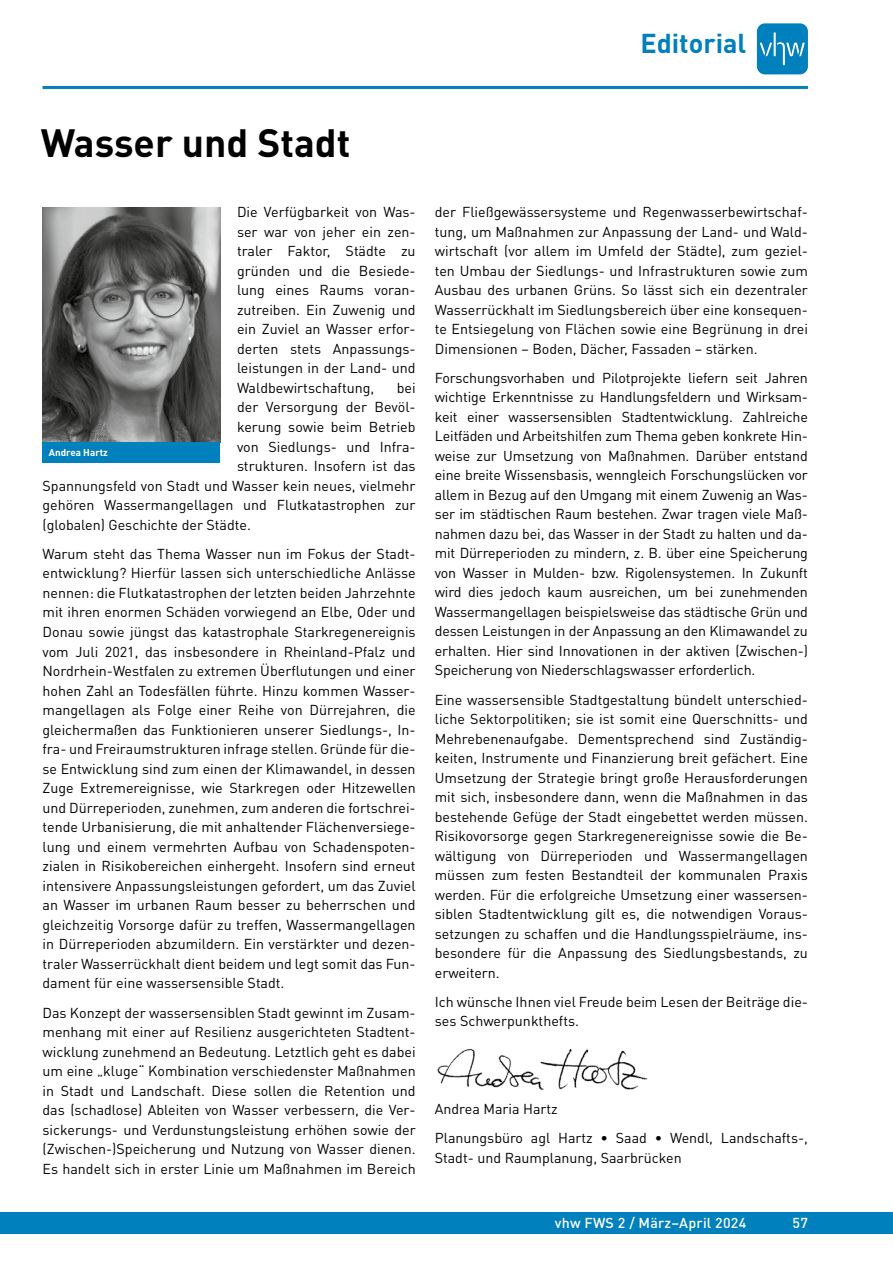
<style>
.page{position:relative;width:893px;height:1263px;background:#fff}
.page>*{position:absolute;margin:0;border:0;box-sizing:border-box;transform-origin:0 0}
.t1{font:700 39px "DIN Pro";color:#000}
.t2{font:700 27px "DIN Pro";color:#0080bc}
.t3{font:14.25px/19.5px "DIN Pro";color:#000;text-align:justify}
.t4{font:500 14.25px "DIN Pro";letter-spacing:.015em;color:#fff}
.t5{font:700 9.9px "DIN Pro";color:#fff}
</style>
<div class="page">
<div style="left:0;top:1212px;width:893px;height:21px;background:#0080bc"></div>
<hr style="left:43px;top:86px;width:765px;height:3px;background:#0080bc">
<div style="left:757px;top:23px;width:51px;height:51px;background:#0080bc;border-radius:8px"></div>
<svg style="left:760px;top:32px;width:45px;height:33px"></svg>
<img style="left:43px;top:207px;width:177px;height:235px">
<div style="left:43px;top:442px;width:177px;height:21px;background:#0080bc"></div>
<img style="left:437px;top:1048px;width:211px;height:42px">
<h2 class="t2" style="left:640px;top:25px;width:107px">Editorial</h2>
<h1 class="t1" style="left:41px;top:117px;width:311px">Wasser und Stadt</h1>
<p class="t3" style="left:237px;top:202px;width:180px">Die Verfügbarkeit von Was&shy;ser war von jeher ein zen&shy;traler Faktor, Städte zu gründen und die Besiede&shy;lung eines Raums voran&shy;zutreiben. Ein Zuwenig und ein Zuviel an Wasser erfor&shy;derten stets Anpassungs&shy;leistungen in der Land- und Waldbewirtschaftung,</p>
<p class="t3" style="left:397px;top:377px;width:20px">bei</p>
<p class="t3" style="left:237px;top:397px;width:180px">der Versorgung der Bevöl-</p>
<p class="t3" style="left:237px;top:416px;width:180px">kerung sowie beim Betrieb</p>
<p class="t3" style="left:237px;top:436px;width:180px">von Siedlungs- und Infra-</p>
<p class="t3" style="left:237px;top:456px;width:180px">strukturen. Insofern ist das</p>
<p class="t3" style="left:43px;top:475px;width:375px">Spannungsfeld von Stadt und Wasser kein neues, vielmehr</p>
<p class="t3" style="left:43px;top:495px;width:375px">gehören Wassermangellagen und Flutkatastrophen zur</p>
<p class="t3" style="left:43px;top:514px;width:210px">(globalen) Geschichte der Städte.</p>
<p class="t3" style="left:43px;top:543px;width:375px">Warum steht das Thema Wasser nun im Fokus der Stadt&shy;entwicklung? Hierfür lassen sich unterschiedliche Anlässe nennen: die Flutkatastrophen der letzten beiden Jahrzehnte mit ihren enormen Schäden vorwiegend an Elbe, Oder und Donau sowie jüngst das katastrophale Starkregenereignis vom Juli 2021, das insbesondere in Rheinland-Pfalz und Nordrhein-Westfalen zu extremen Überflutungen und einer hohen Zahl an Todesfällen führte. Hinzu kommen Wasser&shy;mangellagen als Folge einer Reihe von Dürrejahren, die gleichermaßen das Funktionieren unserer Siedlungs-, In&shy;fra- und Freiraumstrukturen infrage stellen. Gründe für die&shy;se Entwicklung sind zum einen der Klimawandel, in dessen Zuge Extremereignisse, wie Starkregen oder Hitzewellen und Dürreperioden, zunehmen, zum anderen die fortschrei&shy;tende Urbanisierung, die mit anhaltender Flächenversiege&shy;lung und einem vermehrten Aufbau von Schadenspoten&shy;zialen in Risikobereichen einhergeht. Insofern sind erneut intensivere Anpassungsleistungen gefordert, um das Zuviel an Wasser im urbanen Raum besser zu beherrschen und gleichzeitig Vorsorge dafür zu treffen, Wassermangellagen in Dürreperioden abzumildern. Ein verstärkter und dezen&shy;traler Wasserrückhalt dient beidem und legt somit das Fun&shy;dament für eine wassersensible Stadt.</p>
<p class="t3" style="left:43px;top:1002px;width:375px">Das Konzept der wassersensiblen Stadt gewinnt im Zusam&shy;menhang mit einer auf Resilienz ausgerichteten Stadtent&shy;wicklung zunehmend an Bedeutung. Letztlich geht es dabei um eine „kluge“ Kombination verschiedenster Maßnahmen in Stadt und Landschaft. Diese sollen die Retention und das (schadlose) Ableiten von Wasser verbessern, die Ver&shy;sickerungs- und Verdunstungsleistung erhöhen sowie der (Zwischen-)Speicherung und Nutzung von Wasser dienen.<br>Es handelt sich in erster Linie um Maßnahmen im Bereich</p>
<p class="t5" style="left:49px;top:446px;width:61px">Andrea Hartz</p>
<p class="t3" style="left:435px;top:202px;width:375px">der Fließgewässersysteme und Regenwasserbewirtschaf&shy;tung, um Maßnahmen zur Anpassung der Land- und Wald&shy;wirtschaft (vor allem im Umfeld der Städte), zum geziel&shy;ten Umbau der Siedlungs- und Infrastrukturen sowie zum Ausbau des urbanen Grüns. So lässt sich ein dezentraler Wasserrückhalt im Siedlungsbereich über eine konsequen&shy;te Entsiegelung von Flächen sowie eine Begrünung in drei Dimensionen – Boden, Dächer, Fassaden – stärken.</p>
<p class="t3" style="left:435px;top:367px;width:375px">Forschungsvorhaben und Pilotprojekte liefern seit Jahren wichtige Erkenntnisse zu Handlungsfeldern und Wirksam&shy;keit einer wassersensiblen Stadtentwicklung. Zahlreiche Leitfäden und Arbeitshilfen zum Thema geben konkrete Hin&shy;weise zur Umsetzung von Maßnahmen. Darüber entstand eine breite Wissensbasis, wenngleich Forschungslücken vor allem in Bezug auf den Umgang mit einem Zuwenig an Was&shy;ser im städtischen Raum bestehen. Zwar tragen viele Maß&shy;nahmen dazu bei, das Wasser in der Stadt zu halten und da&shy;mit Dürreperioden zu mindern, z. B. über eine Speicherung von Wasser in Mulden- bzw. Rigolensystemen. In Zukunft wird dies jedoch kaum ausreichen, um bei zunehmenden Wassermangellagen beispielsweise das städtische Grün und dessen Leistungen in der Anpassung an den Klimawandel zu erhalten. Hier sind Innovationen in der aktiven (Zwischen-)<br>Speicherung von Niederschlagswasser erforderlich.</p>
<p class="t3" style="left:435px;top:689px;width:375px">Eine wassersensible Stadtgestaltung bündelt unterschied&shy;liche Sektorpolitiken; sie ist somit eine Querschnitts- und Mehrebenenaufgabe. Dementsprechend sind Zuständig&shy;keiten, Instrumente und Finanzierung breit gefächert. Eine Umsetzung der Strategie bringt große Herausforderungen mit sich, insbesondere dann, wenn die Maßnahmen in das bestehende Gefüge der Stadt eingebettet werden müssen.<br>Risikovorsorge gegen Starkregenereignisse sowie die Be&shy;wältigung von Dürreperioden und Wassermangellagen müssen zum festen Bestandteil der kommunalen Praxis werden. Für die erfolgreiche Umsetzung einer wassersen&shy;siblen Stadtentwicklung gilt es, die notwendigen Voraus&shy;setzungen zu schaffen und die Handlungsspielräume, ins&shy;besondere für die Anpassung des Siedlungsbestands, zu erweitern.</p>
<p class="t3" style="left:435px;top:991px;width:375px">Ich wünsche Ihnen viel Freude beim Lesen der Beiträge die&shy;ses Schwerpunkthefts.</p>
<p class="t3" style="left:435px;top:1094px;width:375px;line-height:29.2px">Andrea Maria Hartz<br>Planungsbüro agl Hartz • Saad • Wendl, Landschafts-,</p>
<p class="t3" style="left:435px;top:1147px;width:248px">Stadt- und Raumplanung, Saarbrücken</p>
<p class="t4" style="left:555px;top:1213px;width:193px">vhw FWS 2 / März–April 2024</p>
<p class="t4" style="left:792px;top:1213px;width:17px">57</p>
</div>
